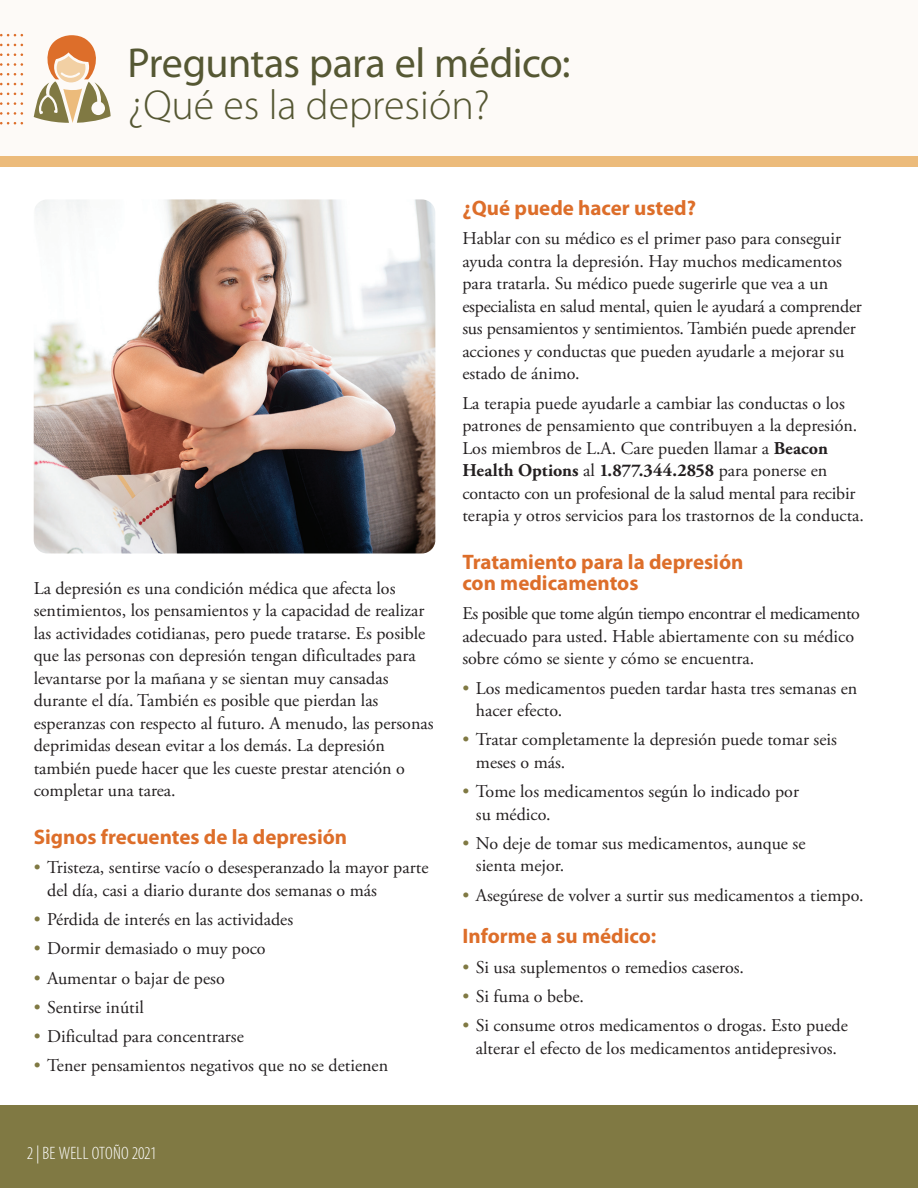
<style>
.page{position:relative;width:918px;height:1188px;background:#fff}
.page>*{position:absolute;margin:0;border:0;box-sizing:border-box;transform-origin:0 0}
.t1{font:42px/42px "Myriad Pro";letter-spacing:-.015em;color:#555733}
.t2{font:700 21px/21px "Myriad Pro";color:#dd6e2a}
.t3{font:18px/22.5px "Adobe Garamond Pro";color:#231f20}
.t4{font:300 condensed 18px "Myriad Pro";letter-spacing:.015em;color:#fff}
.s1{font-weight:300}
.s2{color:#807943}
.s3{font-weight:700}
</style>
<div class="page">
<div style="left:0;top:0;width:918px;height:157px;background:#fdfaf7"></div>
<svg style="left:0;top:63px;width:23px;height:3px"></svg>
<svg style="left:0;top:34px;width:23px;height:2px"></svg>
<svg style="left:0;top:44px;width:23px;height:2px"></svg>
<svg style="left:0;top:53px;width:23px;height:3px"></svg>
<svg style="left:0;top:83px;width:23px;height:2px"></svg>
<svg style="left:0;top:93px;width:23px;height:2px"></svg>
<svg style="left:0;top:102px;width:23px;height:3px"></svg>
<svg style="left:0;top:73px;width:23px;height:3px"></svg>
<svg style="left:0;top:112px;width:23px;height:3px"></svg>
<svg style="left:0;top:122px;width:23px;height:2px"></svg>
<svg style="left:34px;top:35px;width:77px;height:88px"></svg>
<div style="left:0;top:157px;width:918px;height:10px;background:#ecbb7b"></div>
<div style="left:0;top:1105px;width:918px;height:83px;background:#807943"></div>
<img style="left:34px;top:199px;width:401px;height:354px">
<h2 class="t1" style="left:127px;top:42px;width:445px">Preguntas para el médico: <span class="s1">¿Qué es la depresión?</span></h2>
<p class="t3" style="left:34px;top:577px;width:401px">La depresión es una condición médica que afecta los sentimientos, los pensamientos y la capacidad de realizar las actividades cotidianas, pero puede tratarse. Es posible que las personas con depresión tengan dificultades para levantarse por la mañana y se sientan muy cansadas durante el día. También es posible que pierdan las esperanzas con respecto al futuro. A menudo, las personas deprimidas desean evitar a los demás. La depresión también puede hacer que les cueste prestar atención o completar una tarea.</p>
<h3 class="t2" style="left:34px;top:826px;width:315px">Signos frecuentes de la depresión</h3>
<p class="t3" style="left:47px;top:857px;width:383px;text-indent:-14px"><span class="s2">•</span> Tristeza, sentirse vacío o desesperanzado la mayor parte del día, casi a diario durante dos semanas o más</p>
<p class="t3" style="left:34px;top:909px;width:261px"><span class="s2">•</span> Pérdida de interés en las actividades</p>
<p class="t3" style="left:34px;top:938px;width:234px"><span class="s2">•</span> Dormir demasiado o muy poco</p>
<p class="t3" style="left:34px;top:967px;width:193px"><span class="s2">•</span> Aumentar o bajar de peso</p>
<p class="t3" style="left:34px;top:996px;width:112px"><span class="s2">•</span> Sentirse inútil</p>
<p class="t3" style="left:34px;top:1026px;width:212px"><span class="s2">•</span> Dificultad para concentrarse</p>
<p class="t3" style="left:34px;top:1055px;width:356px"><span class="s2">•</span> Tener pensamientos negativos que no se detienen</p>
<p class="t4" style="left:27px;top:1144px;width:131px">2 | BE WELL OTOÑO 2021</p>
<h3 class="t2" style="left:462px;top:197px;width:235px">¿Qué puede hacer usted?</h3>
<p class="t3" style="left:462px;top:228px;width:401px">Hablar con su médico es el primer paso para conseguir ayuda contra la depresión. Hay muchos medicamentos para tratarla. Su médico puede sugerirle que vea a un especialista en salud mental, quien le ayudará a comprender sus pensamientos y sentimientos. También puede aprender acciones y conductas que pueden ayudarle a mejorar su estado de ánimo.</p>
<p class="t3" style="left:462px;top:392px;width:403px">La terapia puede ayudarle a cambiar las conductas o los patrones de pensamiento que contribuyen a la depresión.<br>Los miembros de L.A. Care pueden llamar a <span class="s3">Beacon Health Options</span> al <span class="s3">1.877.344.2858</span> para ponerse en contacto con un profesional de la salud mental para recibir terapia y otros servicios para los trastornos de la conducta.</p>
<h3 class="t2" style="left:462px;top:551px;width:283px">Tratamiento para la depresión con medicamentos</h3>
<p class="t3" style="left:462px;top:603px;width:399px">Es posible que tome algún tiempo encontrar el medicamento adecuado para usted. Hable abiertamente con su médico sobre cómo se siente y cómo se encuentra.</p>
<p class="t3" style="left:476px;top:677px;width:383px;text-indent:-14px"><span class="s2">•</span> Los medicamentos pueden tardar hasta tres semanas en hacer efecto.</p>
<p class="t3" style="left:476px;top:729px;width:363px;text-indent:-14px"><span class="s2">•</span> Tratar completamente la depresión puede tomar seis meses o más.</p>
<p class="t3" style="left:476px;top:781px;width:325px;text-indent:-14px"><span class="s2">•</span> Tome los medicamentos según lo indicado por su médico.</p>
<p class="t3" style="left:476px;top:833px;width:331px;text-indent:-14px"><span class="s2">•</span> No deje de tomar sus medicamentos, aunque se sienta mejor.</p>
<p class="t3" style="left:462px;top:884px;width:403px"><span class="s2">•</span> Asegúrese de volver a surtir sus medicamentos a tiempo.</p>
<h3 class="t2" style="left:462px;top:925px;width:195px">Informe a su médico:</h3>
<p class="t3" style="left:462px;top:956px;width:283px"><span class="s2">•</span> Si usa suplementos o remedios caseros.</p>
<p class="t3" style="left:462px;top:985px;width:123px"><span class="s2">•</span> Si fuma o bebe.</p>
<p class="t3" style="left:462px;top:1015px;width:387px;text-align:center"><span class="s2">•</span> Si consume otros medicamentos o drogas. Esto puede alterar el efecto de los medicamentos antidepresivos.</p>
</div>
